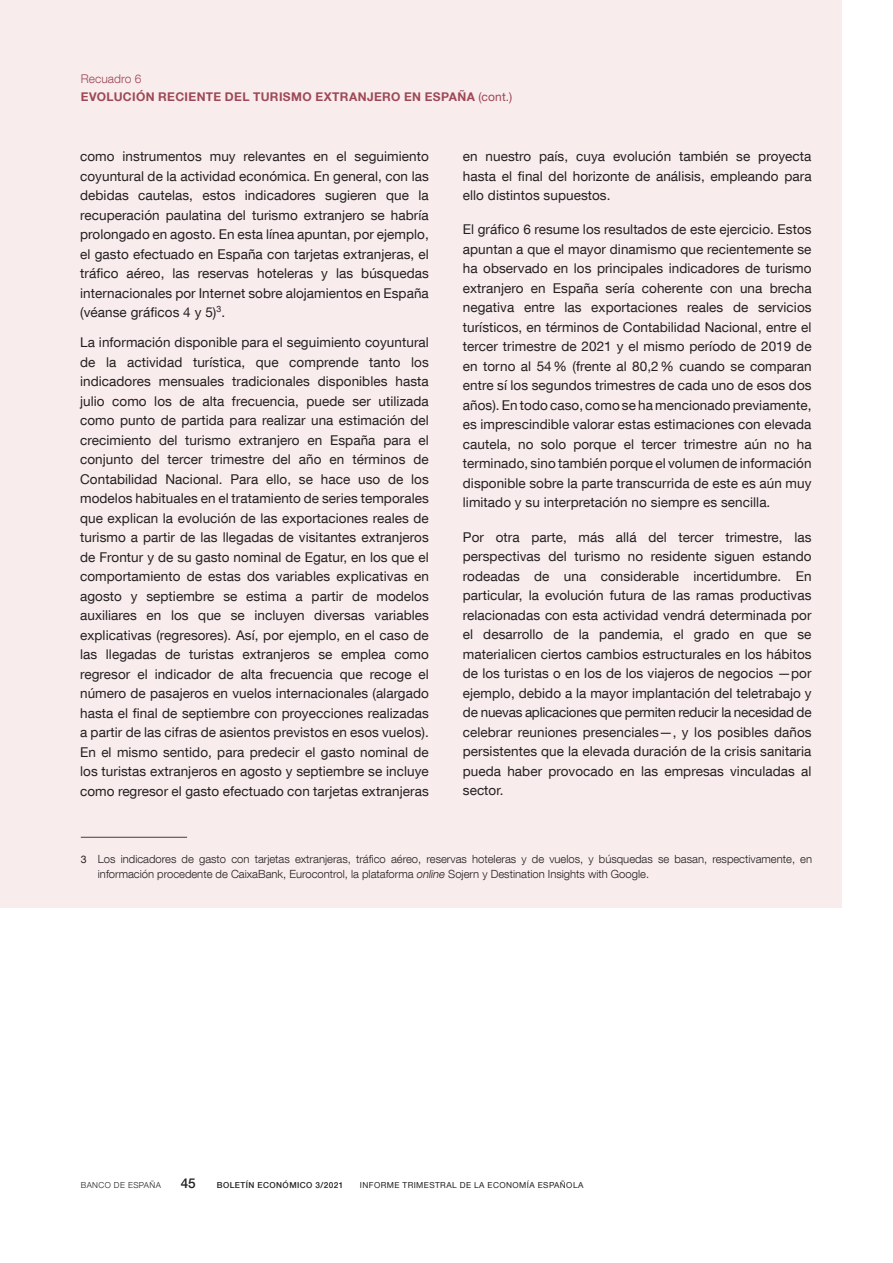
<style>
.page{position:relative;width:893px;height:1263px;background:#fff}
.page>*{position:absolute;margin:0;border:0;box-sizing:border-box;transform-origin:0 0}
.Texto_recuadro{font:13.5px/19.5px "Bd E Neue Helvetica";letter-spacing:.005em;color:#231f20;text-align:justify}
.t1{font:500 13.5px "Bd E Neue Helvetica";color:#231f20}
.t2{font:700 12px/18px "Bd E Neue Helvetica";letter-spacing:.03em;color:#9d4855}
.Citas_recuadro{font:300 11.25px/15px "Bd E Neue Helvetica";color:#231f20}
.t3{font:8.25px "Bd E Neue Helvetica";letter-spacing:.05em;color:#231f20}
.t4{font:500 8.25px "Bd E Neue Helvetica";letter-spacing:.05em;color:#231f20}
.t5{font:300 8.25px "Bd E Neue Helvetica";letter-spacing:.05em;color:#231f20}
.s1{font-weight:300}
.s2{font-weight:400}
.s3{font-weight:400;font-size:10.5px}
.s4{font-style:italic}
</style>
<div class="page">
<hr style="left:0;top:0;width:1px;height:1131px;background:#f9eced">
<div style="left:0;top:0;width:842px;height:908px;background:#f9eced"></div>
<hr style="left:81px;top:837px;width:106px;height:1px;background:#3e3e3f">
<p class="t2" style="left:81px;top:70px;width:433px"><span class="s1">Recuadro 6<br></span>EVOLUCIÓN RECIENTE DEL TURISMO EXTRANJERO EN ESPAÑA <span class="s2">(cont.)</span></p>
<p class="Texto_recuadro" style="left:80px;top:146px;width:350px">como instrumentos muy relevantes en el seguimiento coyuntural de la actividad económica. En general, con las debidas cautelas, estos indicadores sugieren que la recuperación paulatina del turismo extranjero se habría prolongado en agosto. En esta línea apuntan, por ejemplo, el gasto efectuado en España con tarjetas extranjeras, el tráfico aéreo, las reservas hoteleras y las búsquedas internacionales por Internet sobre alojamientos en España (véanse gráficos 4 y 5)<sup>3</sup>.</p>
<p class="Texto_recuadro" style="left:80px;top:332px;width:350px">La información disponible para el seguimiento coyuntural de la actividad turística, que comprende tanto los indicadores mensuales tradicionales disponibles hasta julio como los de alta frecuencia, puede ser utilizada como punto de partida para realizar una estimación del crecimiento del turismo extranjero en España para el conjunto del tercer trimestre del año en términos de Contabilidad Nacional. Para ello, se hace uso de los modelos habituales en el tratamiento de series temporales que explican la evolución de las exportaciones reales de turismo a partir de las llegadas de visitantes extranjeros de Frontur y de su gasto nominal de Egatur, en los que el comportamiento de estas dos variables explicativas en agosto y septiembre se estima a partir de modelos auxiliares en los que se incluyen diversas variables explicativas (regresores). Así, por ejemplo, en el caso de las llegadas de turistas extranjeros se emplea como regresor el indicador de alta frecuencia que recoge el número de pasajeros en vuelos internacionales (alargado hasta el final de septiembre con proyecciones realizadas a partir de las cifras de asientos previstos en esos vuelos).<br>En el mismo sentido, para predecir el gasto nominal de los turistas extranjeros en agosto y septiembre se incluye como regresor el gasto efectuado con tarjetas extranjeras</p>
<p class="Texto_recuadro" style="left:463px;top:146px;width:350px">en nuestro país, cuya evolución también se proyecta hasta el final del horizonte de análisis, empleando para ello distintos supuestos.</p>
<p class="Texto_recuadro" style="left:463px;top:220px;width:350px">El gráfico 6 resume los resultados de este ejercicio. Estos apuntan a que el mayor dinamismo que recientemente se ha observado en los principales indicadores de turismo extranjero en España sería coherente con una brecha negativa entre las exportaciones reales de servicios turísticos, en términos de Contabilidad Nacional, entre el tercer trimestre de 2021 y el mismo período de 2019 de en torno al 54% (frente al 80,2% cuando se comparan entre sí los segundos trimestres de cada uno de esos dos años). En todo caso, como se ha mencionado previamente, es imprescindible valorar estas estimaciones con elevada cautela, no solo porque el tercer trimestre aún no ha terminado, sino también porque el volumen de información disponible sobre la parte transcurrida de este es aún muy limitado y su interpretación no siempre es sencilla.</p>
<p class="Texto_recuadro" style="left:463px;top:527px;width:350px">Por otra parte, más allá del tercer trimestre, las perspectivas del turismo no residente siguen estando rodeadas de una considerable incertidumbre. En particular, la evolución futura de las ramas productivas relacionadas con esta actividad vendrá determinada por el desarrollo de la pandemia, el grado en que se materialicen ciertos cambios estructurales en los hábitos de los turistas o en los de los viajeros de negocios —por ejemplo, debido a la mayor implantación del teletrabajo y de nuevas aplicaciones que permiten reducir la necesidad de celebrar reuniones presenciales—, y los posibles daños persistentes que la elevada duración de la crisis sanitaria pueda haber provocado en las empresas vinculadas al sector.</p>
<p class="Citas_recuadro" style="left:98px;top:851px;width:716px;text-indent:-17px"><span class="s3">3</span> Los indicadores de gasto con tarjetas extranjeras, tráfico aéreo, reservas hoteleras y de vuelos, y búsquedas se basan, respectivamente, en información procedente de CaixaBank, Eurocontrol, la plataforma <span class="s4">online</span> Sojern y Destination Insights with Google.</p>
<p class="t5" style="left:81px;top:1180px;width:82px">BANCO DE ESPAÑA</p>
<p class="t1" style="left:181px;top:1175px;width:16px">45</p>
<p class="t4" style="left:217px;top:1180px;width:128px">BOLETÍN ECONÓMICO 3/2021</p>
<p class="t3" style="left:360px;top:1180px;width:225px">INFORME TRIMESTRAL DE LA ECONOMÍA ESPAÑOLA</p>
</div>
